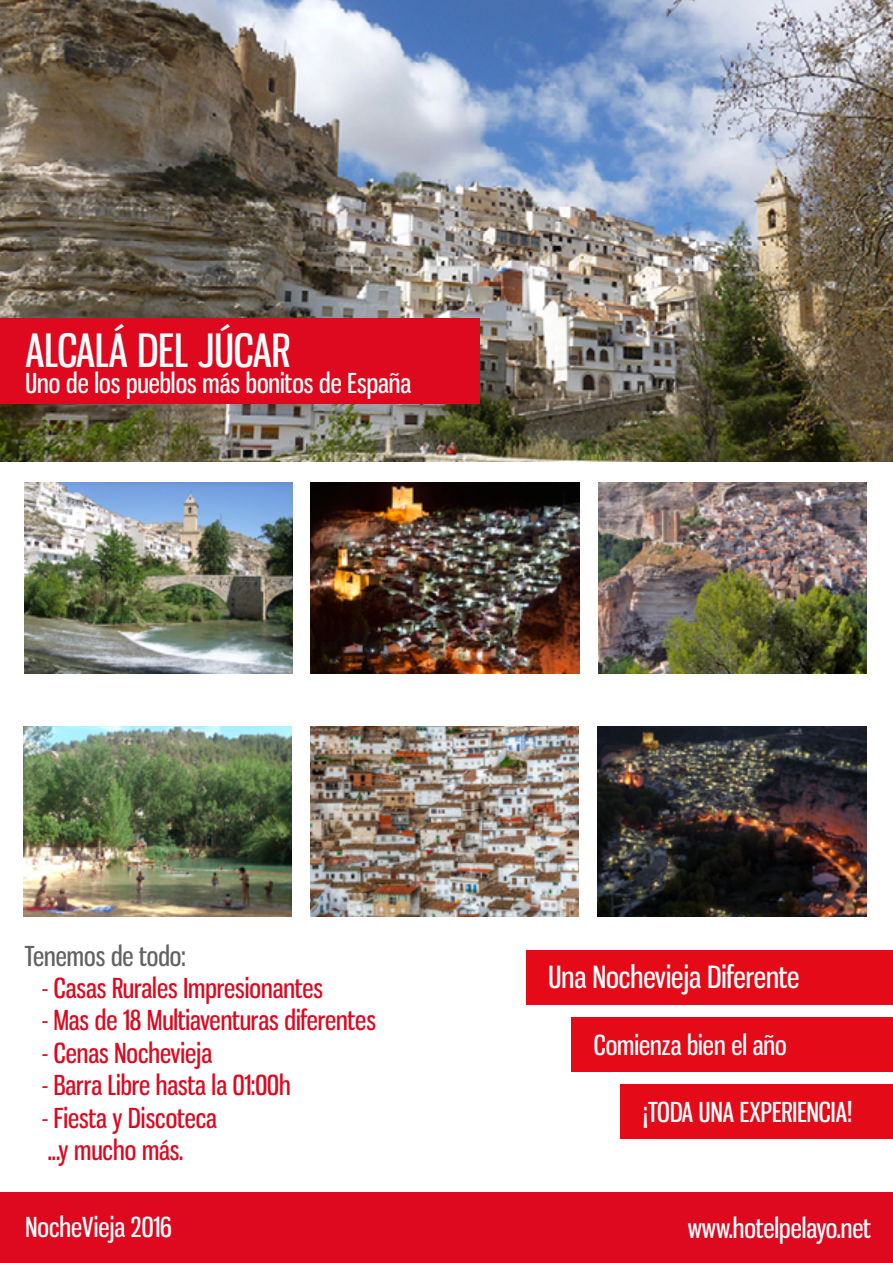
<style>
.page{position:relative;width:893px;height:1263px;background:#fff}
.page>*{position:absolute;margin:0;border:0;box-sizing:border-box;transform-origin:0 0}
.t1{font:45px "Gnuolane Rg";color:#fff}
.t2{font:30px "Gnuolane Rg";color:#fff}
.t3{font:27px/32.4px "Gnuolane Rg";color:#de081f}
.t4{font:27px "Gnuolane Rg";color:#fff}
.t5{font:27px "Gnuolane Rg";color:#646363}
</style>
<div class="page">
<div style="left:0;top:1192px;width:893px;height:71px;background:#de081f"></div>
<img style="left:0;top:0;width:893px;height:461px">
<img style="left:24px;top:483px;width:269px;height:190px">
<img style="left:311px;top:483px;width:268px;height:190px">
<img style="left:598px;top:483px;width:269px;height:190px">
<img style="left:24px;top:726px;width:268px;height:191px">
<img style="left:310px;top:726px;width:268px;height:190px">
<img style="left:598px;top:726px;width:268px;height:191px">
<div style="left:526px;top:950px;width:367px;height:55px;background:#e40a18"></div>
<div style="left:571px;top:1017px;width:322px;height:55px;background:#e40a18"></div>
<div style="left:621px;top:1084px;width:272px;height:55px;background:#e40a18"></div>
<div style="left:0;top:319px;width:479px;height:85px;background:#de081f"></div>
<h1 class="t1" style="left:26px;top:323px;width:266px">ALCALÁ DEL JÚCAR</h1>
<p class="t4" style="left:26px;top:366px;width:387px">Uno de los pueblos más bonitos de España</p>
<p class="t5" style="left:25px;top:939px;width:162px">Tenemos de todo:</p>
<p class="t3" style="left:42px;top:972px;width:283px">- Casas Rurales Impresionantes</p>
<p class="t3" style="left:42px;top:1004px;width:335px">- Mas de 18 Multiaventuras diferentes</p>
<p class="t3" style="left:42px;top:1036px;width:171px">- Cenas Nochevieja</p>
<p class="t3" style="left:42px;top:1069px;width:250px">- Barra Libre hasta la 01:00h</p>
<p class="t3" style="left:42px;top:1101px;width:176px">- Fiesta y Discoteca ...y mucho más.</p>
<p class="t2" style="left:549px;top:959px;width:253px">Una Nochevieja Diferente</p>
<p class="t4" style="left:594px;top:1029px;width:195px">Comienza bien el año</p>
<p class="t4" style="left:643px;top:1095px;width:211px">¡TODA UNA EXPERIENCIA!</p>
<p class="t4" style="left:26px;top:1210px;width:148px">NocheVieja 2016</p>
<p class="t4" style="left:688px;top:1211px;width:185px">www.hotelpelayo.net</p>
</div>
